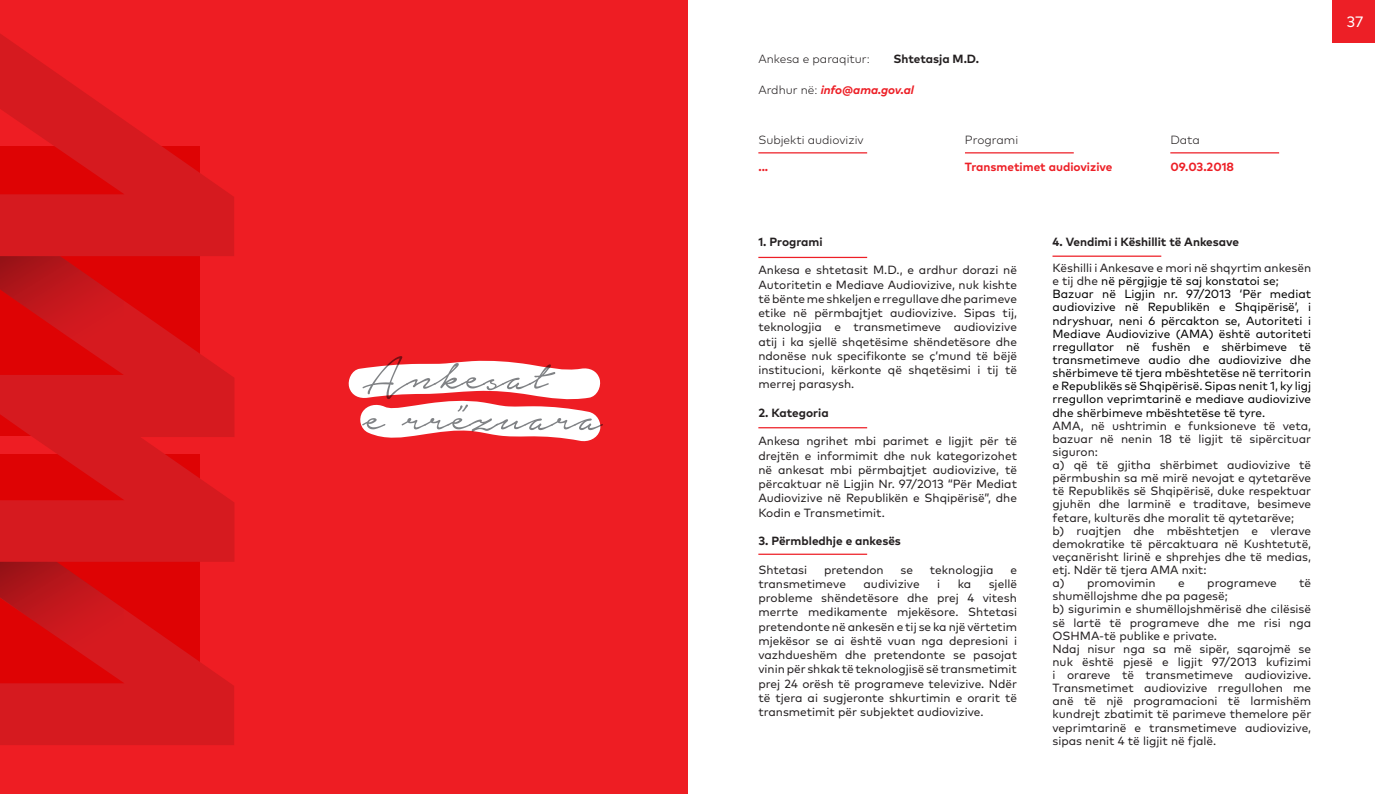
<style>
.page{position:relative;width:1375px;height:794px;background:#fff}
.page>*{position:absolute;margin:0;border:0;box-sizing:border-box;transform-origin:0 0}
.t1{font:60.88px "Notera Personal Use Only";color:#808285}
.t2{font:15px "Mark Pro";color:#fff}
.t3{font:11.88px/14.2px "Mark Pro";color:#231f20;text-align:justify}
.t4{font:11.88px/13.1px "Mark Pro";color:#000;text-align:justify}
.No_Spacing{font:700 11.88px "Mark Pro";color:#231f20}
.No_Spacing-2{font:300 11.88px "Mark Pro";color:#231f20}
.No_Spacing-3{font:700 11.88px "Mark Pro";color:#ed1f26}
.No_Spacing-4{font:italic 700 11.88px "Mark Pro";color:#ed1f26}
.s1{font-weight:300;font-style:normal;color:#231f20}
.s2{color:#000}
</style>
<div class="page">
<div style="left:1332px;top:0;width:43px;height:43px;background:#ed1f26"></div>
<div style="left:0;top:0;width:687px;height:794px;background:#ee1d23"></div>
<svg style="left:0;top:562px;width:234px;height:183px;background:#da151a"></svg>
<svg style="left:0;top:562px;width:124px;height:121px;background:#ce0e11"></svg>
<svg style="left:0;top:256px;width:234px;height:306px;background:#da161a"></svg>
<svg style="left:0;top:256px;width:124px;height:119px;background:#cf0e11"></svg>
<svg style="left:0;top:34px;width:234px;height:222px;fill:#d61a1f"></svg>
<svg style="left:348px;top:360px;width:253px;height:82px"></svg>
<hr style="left:758px;top:152px;width:109px;height:1px;background:#ed1f26">
<hr style="left:965px;top:152px;width:109px;height:1px;background:#ed1f26">
<hr style="left:1170px;top:152px;width:109px;height:1px;background:#ed1f26">
<hr style="left:758px;top:257px;width:109px;height:1px;background:#ed1f26">
<hr style="left:1052px;top:255px;width:109px;height:2px;background:#ed1f26">
<hr style="left:758px;top:427px;width:109px;height:1px;background:#ed1f26">
<hr style="left:758px;top:553px;width:109px;height:2px;background:#ed1f26">
<h1 class="t1" style="left:362px;top:345px;width:187px">Ankesat</h1>
<h1 class="t1" style="left:362px;top:386px;width:241px">e rrëzuara</h1>
<p class="No_Spacing-2" style="left:758px;top:49px;width:113px">Ankesa e paraqitur:</p>
<p class="No_Spacing" style="left:893px;top:49px;width:87px">Shtetasja M.D.</p>
<p class="No_Spacing-4" style="left:758px;top:81px;width:157px"><span class="s1">Ardhur në:</span> info@ama.gov.al</p>
<p class="No_Spacing-2" style="left:758px;top:131px;width:107px">Subjekti audioviziv</p>
<p class="No_Spacing-3" style="left:758px;top:158px;width:11px">...</p>
<p class="No_Spacing-2" style="left:965px;top:131px;width:55px">Programi</p>
<p class="No_Spacing-3" style="left:965px;top:158px;width:149px">Transmetimet audiovizive</p>
<p class="No_Spacing-2" style="left:1170px;top:131px;width:31px">Data</p>
<p class="No_Spacing-3" style="left:1170px;top:158px;width:65px">09.03.2018</p>
<p class="No_Spacing" style="left:758px;top:233px;width:66px">1. Programi</p>
<p class="t3" style="left:758px;top:262px;width:260px">Ankesa e shtetasit M.D., e ardhur dorazi në Autoritetin e Mediave Audiovizive, nuk kishte të bënte me shkeljen e rregullave dhe parimeve etike në përmbajtjet audiovizive. Sipas tij, teknologjia e transmetimeve audiovizive atij i ka sjellë shqetësime shëndetësore dhe ndonëse nuk specifikonte se ç’mund të bëjë institucioni, kërkonte që shqetësimi i tij të merrej parasysh.</p>
<p class="No_Spacing" style="left:758px;top:404px;width:72px">2. Kategoria</p>
<p class="t3" style="left:758px;top:433px;width:260px">Ankesa ngrihet mbi parimet e ligjit për të drejtën e informimit dhe nuk kategorizohet në ankesat mbi përmbajtjet audiovizive, të përcaktuar në Ligjin Nr. 97/2013 “Për Mediat Audiovizive në Republikën e Shqipërisë”, dhe Kodin e Transmetimit.</p>
<p class="No_Spacing" style="left:758px;top:532px;width:144px">3. Përmbledhje e ankesës</p>
<p class="t3" style="left:758px;top:561px;width:50px">Shtetasi</p>
<p class="t3" style="left:824px;top:561px;width:61px">pretendon</p>
<p class="t3" style="left:900px;top:561px;width:14px">se</p>
<p class="t3" style="left:930px;top:561px;width:65px">teknologjia</p>
<p class="t3" style="left:1010px;top:561px;width:8px">e</p>
<p class="t3" style="left:758px;top:575px;width:89px">transmetimeve</p>
<p class="t3" style="left:863px;top:575px;width:58px">audivizive</p>
<p class="t3" style="left:937px;top:575px;width:5px">i</p>
<p class="t3" style="left:958px;top:575px;width:15px">ka</p>
<p class="t3" style="left:758px;top:575px;width:260px;text-indent:230px">sjellë probleme shëndetësore dhe prej 4 vitesh merrte medikamente mjekësore. Shtetasi pretendonte në ankesën e tij se ka një vërtetim mjekësor se ai është vuan nga depresioni i vazhdueshëm dhe pretendonte se pasojat vinin për shkak të teknologjisë së transmetimit prej 24 orësh të programeve televizive. Ndër të tjera ai sugjeronte shkurtimin e orarit të transmetimit për subjektet audiovizive.</p>
<p class="No_Spacing" style="left:1052px;top:233px;width:188px">4. Vendimi i Këshillit të Ankesave</p>
<p class="t3" style="left:1052px;top:260px;width:260px;line-height:13.1px">Këshilli i Ankesave e mori në shqyrtim ankesën e tij dhe <span class="s2">në përgjigje të saj konstatoi se;</span></p>
<p class="t4" style="left:1052px;top:287px;width:260px">Bazuar në Ligjin nr. 97/2013 ‘Për mediat audiovizive në Republikën e Shqipërisë’, i ndryshuar, neni 6 përcakton se, Autoriteti i Mediave Audiovizive (AMA) është autoriteti rregullator në fushën e shërbimeve të transmetimeve audio dhe audiovizive dhe shërbimeve të tjera mbështetëse në territorin e Republikës së Shqipërisë. Sipas nenit 1, ky ligj rregullon veprimtarinë e mediave audiovizive dhe shërbimeve mbështetëse të tyre.</p>
<p class="t3" style="left:1052px;top:418px;width:260px;line-height:13.1px">AMA, në ushtrimin e funksioneve të veta, bazuar në nenin 18 të ligjit të sipërcituar siguron:</p>
<p class="t3" style="left:1052px;top:457px;width:260px;line-height:13.1px">a) që të gjitha shërbimet audiovizive të përmbushin sa më mirë nevojat e qytetarëve të Republikës së Shqipërisë, duke respektuar gjuhën dhe larminë e traditave, besimeve fetare, kulturës dhe moralit të qytetarëve;</p>
<p class="t3" style="left:1052px;top:523px;width:260px;line-height:13.1px">b) ruajtjen dhe mbështetjen e vlerave demokratike të përcaktuara në Kushtetutë, veçanërisht lirinë e shprehjes dhe të medias, etj. Ndër të tjera AMA nxit:</p>
<p class="t3" style="left:1052px;top:575px;width:105px">a) promovimin</p>
<p class="t3" style="left:1178px;top:575px;width:8px">e</p>
<p class="t3" style="left:1207px;top:575px;width:71px">programeve</p>
<p class="t3" style="left:1299px;top:575px;width:14px">të</p>
<p class="t3" style="left:1052px;top:588px;width:177px">shumëllojshme dhe pa pagesë;</p>
<p class="t3" style="left:1052px;top:602px;width:260px;line-height:13.1px">b) sigurimin e shumëllojshmërisë dhe cilësisë së lartë të programeve dhe me risi nga OSHMA-të publike e private.</p>
<p class="t3" style="left:1052px;top:641px;width:260px;line-height:13.2px">Ndaj nisur nga sa më sipër, sqarojmë se nuk është pjesë e ligjit 97/2013 kufizimi i orareve të transmetimeve audiovizive.<br>Transmetimet audiovizive rregullohen me anë të një programacioni të larmishëm kundrejt zbatimit të parimeve themelore për veprimtarinë e transmetimeve audiovizive, sipas nenit 4 të ligjit në fjalë.</p>
<p class="t2" style="left:1346px;top:10px;width:18px">37</p>
</div>
